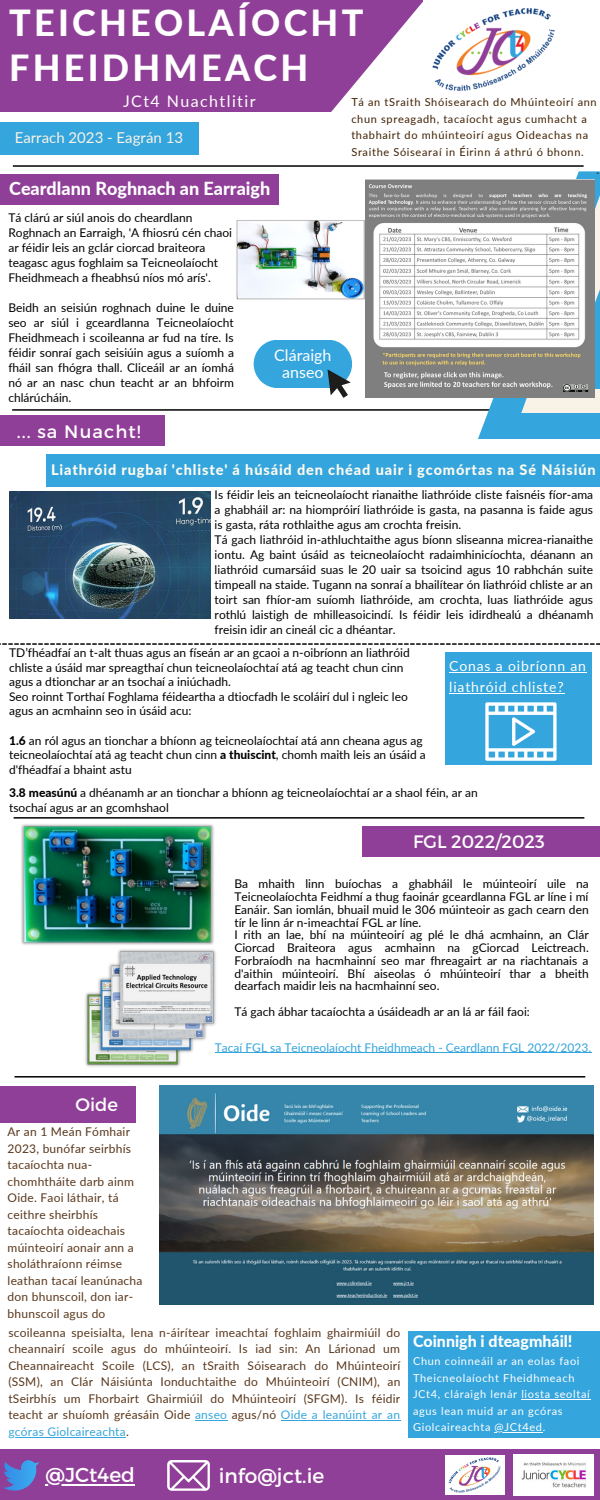
<style>
.page{position:relative;width:600px;height:1500px;background:#fff}
.page>*{position:absolute;margin:0;border:0;box-sizing:border-box;transform-origin:0 0}
.t1{font:800 36px/45px "Lato";letter-spacing:.09em;color:#fff}
.t2{font:20.2px "Montserrat";color:#fff}
.t3{font:800 18px "Lato";color:#fff}
.t4{font:18px "Montserrat";color:#fff}
.t5{font:18px "Montserrat";letter-spacing:.06em;color:#fff}
.t6{font:800 16px "Lato";color:#fff}
.t7{font:16px "Lato";letter-spacing:.09em;color:#fff}
.t8{font:16px/17.2px "Lato";color:#fff;text-align:center}
.t9{font:15px "Lato";color:#f9f3e7}
.t10{font:800 14.5px "Lato";letter-spacing:.06em;color:#fffcf2}
.t11{font:14px/21px "Lato";letter-spacing:.06em;color:#fff}
.t12{font:12px/15px "Lato";color:#000}
.t13{font:12px/16.5px "Lato";letter-spacing:.02em;color:#59371c;text-align:justify}
.t14{font:12px "Lato";color:#35a5dd}
.t15{font:12px "Lato";color:#402104}
.t16{font:11px/16.5px "Lato";letter-spacing:.06em;color:#402104}
.t17{font:11px/16.5px "Lato";letter-spacing:.06em;color:#fff}
.s1{font-weight:800}
.s2{color:#35a5dd}
</style>
<div class="page">
<hr style="left:12px;top:409px;width:500px;height:2px;background:#000">
<svg style="left:477px;top:179px;width:123px;height:260px;fill:#35a5dd"></svg>
<svg style="left:521px;top:179px;width:79px;height:234px"></svg>
<svg style="left:562px;top:171px;width:38px;height:217px"></svg>
<svg style="left:0;top:0;width:423px;height:112px;fill:#903f98"></svg>
<div style="left:0;top:122px;width:199px;height:33px;background:#35a5dd"></div>
<div style="left:0;top:415px;width:165px;height:31px;background:#903f98"></div>
<div style="left:47px;top:454px;width:553px;height:32px;background:#35a5dd"></div>
<div style="left:445px;top:652px;width:146px;height:113px;background:#35a5dd"></div>
<div style="left:362px;top:826px;width:238px;height:31px;background:#903f98"></div>
<div style="left:0;top:1086px;width:135px;height:36px;background:#903f98"></div>
<hr style="left:15px;top:1076px;width:570px;height:2px;background:#000">
<img style="left:21px;top:824px;width:193px;height:121px">
<img style="left:85px;top:949px;width:131px;height:118px">
<div style="left:0;top:1450px;width:600px;height:50px;background:#903f98"></div>
<svg style="left:167px;top:1460px;width:43px;height:31px"></svg>
<img style="left:432px;top:8px;width:123px;height:83px">
<img style="left:514px;top:1455px;width:79px;height:40px">
<img style="left:446px;top:1455px;width:58px;height:40px">
<img style="left:236px;top:220px;width:129px;height:80px">
<div style="left:408px;top:1331px;width:192px;height:107px;background:#35a5dd"></div>
<hr style="left:521px;top:1399px;width:69px;height:1px;background:#fff">
<hr style="left:495px;top:1432px;width:48px;height:1px;background:#fff">
<svg style="left:254px;top:340px;width:98px;height:58px"></svg>
<div style="left:0;top:174px;width:279px;height:31px;background:#903f98"></div>
<img style="left:9px;top:492px;width:201px;height:126px">
<svg style="left:485px;top:702px;width:72px;height:59px"></svg>
<svg style="left:0;top:643px;width:600px;height:2px"></svg>
<img style="left:365px;top:180px;width:229px;height:217px">
<hr style="left:14px;top:817px;width:570px;height:2px;background:#000">
<hr style="left:13px;top:165px;width:571px;height:2px;background:#000">
<img style="left:159px;top:1086px;width:435px;height:218px">
<hr style="left:449px;top:672px;width:138px;height:1px;background:#fff">
<hr style="left:449px;top:693px;width:115px;height:1px;background:#fff">
<hr style="left:45px;top:1484px;width:90px;height:1px;background:#fff">
<hr style="left:195px;top:1420px;width:32px;height:1px;background:#35a5dd">
<hr style="left:281px;top:1420px;width:106px;height:1px;background:#35a5dd">
<svg style="left:387px;top:1420px;width:13px;height:1px"></svg>
<hr style="left:8px;top:1437px;width:118px;height:1px;background:#35a5dd">
<hr style="left:215px;top:1052px;width:376px;height:1px;background:#35a5dd">
<h1 class="t1" style="left:9px;top:0;width:356px">TEICHEOLAÍOCHT<br>FHEIDHMEACH</h1>
<h3 class="t7" style="left:123px;top:91px;width:134px">JCt4 Nuachtlitir</h3>
<p class="t16" style="left:351px;top:94px;width:247px">Tá an tSraith Shóisearach do Mhúinteoirí ann chun spreagadh, tacaíocht agus cumhacht a thabhairt do mhúinteoirí agus Oideachas na Sraithe Sóisearaí in Éirinn á athrú ó bhonn.</p>
<p class="t9" style="left:15px;top:128px;width:170px">Earrach 2023 - Eagrán 13</p>
<h3 class="t3" style="left:9px;top:177px;width:263px">Ceardlann Roghnach an Earraigh</h3>
<p class="t12" style="left:8px;top:209px;width:225px">Tá clárú ar siúl anois do cheardlann Roghnach an Earraigh, 'A fhiosrú cén chaoi ar féidir leis an gclár ciorcad braiteora teagasc agus foghlaim sa Teicneolaíocht Fheidhmeach a fheabhsú níos mó arís'.</p>
<p class="t12" style="left:8px;top:299px;width:227px;text-align:justify">Beidh an seisiún roghnach duine le duine seo ar siúl i gceardlanna Teicneolaíocht Fheidhmeach i scoileanna ar fud na tíre. Is féidir sonraí gach seisiúin agus a suíomh a fháil san fhógra thall. Cliceáil ar an íomhá nó ar an nasc chun teacht ar an bhfoirm chlárúcháin.</p>
<h3 class="t5" style="left:17px;top:420px;width:125px">... sa Nuacht!</h3>
<h3 class="t8" style="left:274px;top:346px;width:59px">Cláraigh anseo</h3>
<p class="t15" style="left:596px;top:162px;width:4px">.</p>
<p class="t10" style="left:51px;top:460px;width:546px">Liathróid rugbaí 'chliste' á húsáid den chéad uair i gcomórtas na Sé Náisiún</p>
<p class="t12" style="left:215px;top:487px;width:380px">Is féidir leis an teicneolaíocht rianaithe liathróide cliste faisnéis fíor-ama a ghabháil ar: na hiompróirí liathróide is gasta, na pasanna is faide agus is gasta, ráta rothlaithe agus am crochta freisin.<br>Tá gach liathróid in-athluchtaithe agus bíonn sliseanna micrea-rianaithe iontu. Ag baint úsáid as teicneolaíocht radaimhinicíochta, déanann an liathróid cumarsáid suas le 20 uair sa tsoicind agus 10 rabhchán suite timpeall na staide. Tugann na sonraí a bhailítear ón liathróid chliste ar an toirt san fhíor-am suíomh liathróide, am crochta, luas liathróide agus rothlú laistigh de mhilleasoicindí. Is féidir leis idirdhealú a dhéanamh freisin idir an cineál cic a dhéantar.</p>
<p class="t12" style="left:9px;top:645px;width:402px;line-height:14.6px">TD’fhéadfaí an t-alt thuas agus an físeán ar an gcaoi a n-oibríonn an liathróid chliste a úsáid mar spreagthaí chun teicneolaíochtaí atá ag teacht chun cinn agus a dtionchar ar an tsochaí a iniúchadh.<br>Seo roinnt Torthaí Foghlama féideartha a dtiocfadh le scoláirí dul i ngleic leo agus an acmhainn seo in úsáid acu:</p>
<p class="t12" style="left:9px;top:733px;width:418px;line-height:14.6px"><span class="s1">1.6</span> an ról agus an tionchar a bhíonn ag teicneolaíochtaí atá ann cheana agus ag teicneolaíochtaí atá ag teacht chun cinn <span class="s1">a thuiscint</span>, chomh maith leis an úsáid a d'fhéadfaí a bhaint astu</p>
<p class="t12" style="left:9px;top:785px;width:470px;line-height:14.6px"><span class="s1">3.8 measúnú</span> a dhéanamh ar an tionchar a bhíonn ag teicneolaíochtaí ar a shaol féin, ar an tsochaí agus ar an gcomhshaol</p>
<p class="t11" style="left:449px;top:655px;width:138px">Conas a oibríonn an liathróid chliste?</p>
<h3 class="t4" style="left:413px;top:830px;width:133px">FGL 2022/2023</h3>
<h3 class="t4" style="left:76px;top:1093px;width:44px">Oide</h3>
<p class="t13" style="left:8px;top:1123px;width:136px;text-align:left">Ar an 1 Meán Fómhair<br>2023, bunófar seirbhís tacaíochta nua&shy;chomhtháite darb ainm<br>Oide. Faoi láthair, tá ceithre sheirbhís tacaíochta oideachais múinteoirí aonair ann a sholáthraíonn réimse leathan tacaí leanúnacha don bhunscoil, don iar&shy;bhunscoil agus do</p>
<p class="t12" style="left:234px;top:877px;width:356px;line-height:12.8px">Ba mhaith linn buíochas a ghabháil le múinteoirí uile na Teicneolaíochta Feidhmí a thug faoinár gceardlanna FGL ar líne i mí Eanáir. San iomlán, bhuail muid le 306 múinteoir as gach cearn den tír le linn ár n-imeachtaí FGL ar líne.<br>I rith an lae, bhí na múinteoirí ag plé le dhá acmhainn, an Clár Ciorcad Braiteora agus acmhainn na gCiorcad Leictreach.<br>Forbraíodh na hacmhainní seo mar fhreagairt ar na riachtanais a d'aithin múinteoirí. Bhí aiseolas ó mhúinteoirí thar a bheith dearfach maidir leis na hacmhainní seo.</p>
<p class="t12" style="left:234px;top:1004px;width:297px">Tá gach ábhar tacaíochta a úsáideadh ar an lá ar fáil faoi:</p>
<p class="t14" style="left:215px;top:1040px;width:378px">Tacaí FGL sa Teicneolaíocht Fheidhmeach - Ceardlann FGL 2022/2023.</p>
<p class="t13" style="left:8px;top:1324px;width:394px">scoileanna speisialta, lena n-áirítear imeachtaí foghlaim ghairmiúil do cheannairí scoile agus do mhúinteoirí. Is iad sin: An Lárionad um Cheannaireacht Scoile (LCS), an tSraith Sóisearach do Mhúinteoirí (SSM), an Clár Náisiúnta Ionduchtaithe do Mhúinteoirí (CNIM), an tSeirbhís um Fhorbairt Ghairmiúil do Mhúinteoirí (SFGM). Is féidir teacht ar shuíomh gréasáin Oide <span class="s2">anseo</span> agus/nó <span class="s2">Oide a leanúint ar an gcóras Giolcaireachta</span>.</p>
<h2 class="t2" style="left:45px;top:1462px;width:91px">@JCt4ed</h2>
<h2 class="t2" style="left:219px;top:1463px;width:107px">info@jct.ie</h2>
<h3 class="t6" style="left:413px;top:1331px;width:161px">Coinnigh i dteagmháil!</h3>
<p class="t17" style="left:413px;top:1353px;width:178px">Chun coinneáil ar an eolas faoi<br>Theicneolaíocht Fheidhmeach<br>JCt4, cláraigh lenár liosta seoltaí agus lean muid ar an gcóras<br>Giolcaireachta @JCt4ed.</p>
</div>
